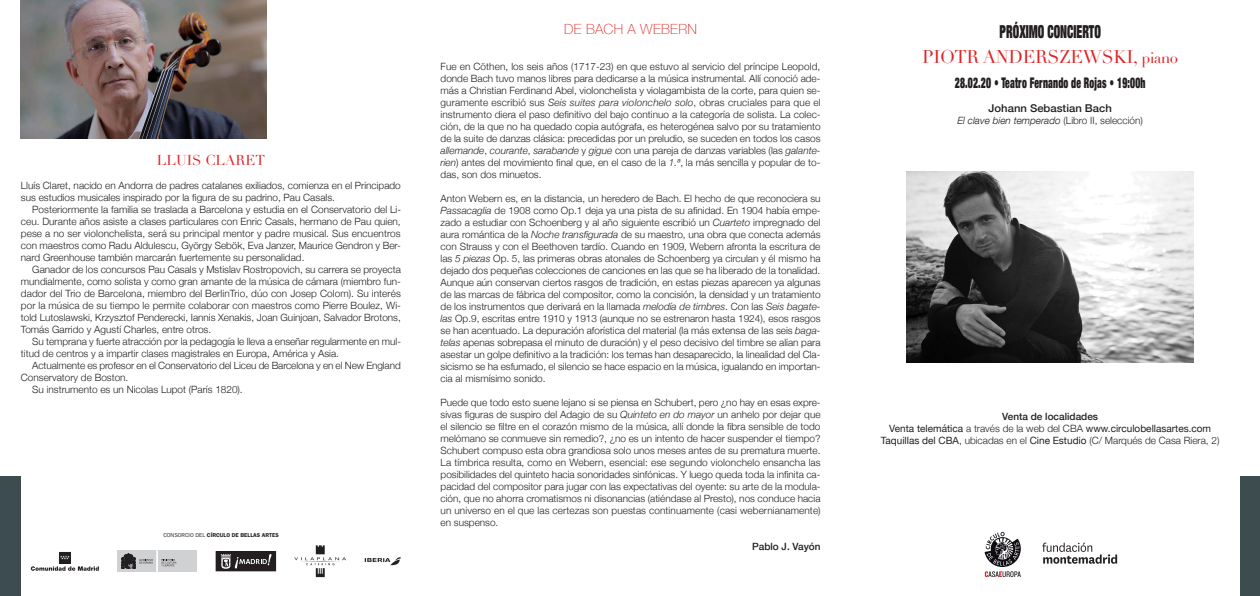
<style>
.page{position:relative;width:1260px;height:596px;background:#fff}
.page>*{position:absolute;margin:0;border:0;box-sizing:border-box;transform-origin:0 0}
.t1{font:18px "Didot";letter-spacing:-.02em;color:#de2526}
.t2{font:900 expanded 18px "Helvetica Neue";color:#231f20;scale:.65 1}
.t3{font:900 expanded 14.7px "Helvetica Neue";letter-spacing:.02em;color:#231f20;scale:.65 1}
.t4{font:100 14px "Helvetica Neue";letter-spacing:.02em;color:#de2526}
.t5{font:14px "Didot";color:#de2526}
.t6{font:500 10.7px "Helvetica Neue";color:#231f20;scale:1.05 1}
.t7{font:300 10px/12px "Helvetica Neue";color:#231f20;text-align:justify}
.t8{font:10px/12px "Helvetica Neue";color:#231f20;text-align:center}
.t9{font:italic 300 10px "Helvetica Neue LT Com";color:#231f20}
.t10{font:500 10px "Helvetica Neue LT Com";color:#231f20}
.t11{font:600 5.7px "ITC Franklin Gothic Std";color:#231f20}
.s1{font-weight:400}
.s2{font-style:italic}
.s3{font-size:15px}
.s4{font-family:"Helvetica Neue";font-style:normal}
.s5{font-weight:500}
.s6{font-weight:300}
</style>
<div class="page">
<div style="left:216px;top:551px;width:60px;height:19px;background:#231f20"></div>
<svg style="left:220px;top:554px;width:51px;height:14px"></svg>
<svg style="left:365px;top:557px;width:36px;height:8px"></svg>
<svg style="left:294px;top:545px;width:52px;height:32px"></svg>
<svg style="left:31px;top:552px;width:68px;height:18px"></svg>
<div style="left:117px;top:550px;width:80px;height:22px;background:#d0d1d3"></div>
<svg style="left:121px;top:550px;width:56px;height:22px"></svg>
<div style="left:0;top:476px;width:21px;height:119px;background:#3d4d4f"></div>
<div style="left:1240px;top:476px;width:20px;height:119px;background:#3d4d4f"></div>
<svg style="left:1042px;top:542px;width:75px;height:21px"></svg>
<svg style="left:984px;top:532px;width:37px;height:45px"></svg>
<img style="left:21px;top:0;width:245px;height:139px">
<img style="left:906px;top:171px;width:287px;height:191px">
<h3 class="t5" style="left:157px;top:152px;width:110px">LLUIS CLARET</h3>
<p class="t7" style="left:21px;top:179px;width:381px">Lluís Claret, nacido en Andorra de padres catalanes exiliados, comienza en el Principado sus estudios musicales inspirado por la figura de su padrino, Pau Casals.</p>
<p class="t7" style="left:21px;top:203px;width:382px;text-indent:11px">Posteriormente la familia se traslada a Barcelona y estudia en el Conservatorio del Li&shy;ceu. Durante años asiste a clases particulares con Enric Casals, hermano de Pau quien, pese a no ser violonchelista, será su principal mentor y padre musical. Sus encuentros con maestros como Radu Aldulescu, György Sebök, Eva Janzer, Maurice Gendron y Ber&shy;nard Greenhouse también marcarán fuertemente su personalidad.</p>
<p class="t7" style="left:21px;top:263px;width:381px;text-indent:11px">Ganador de los concursos Pau Casals y Mstislav Rostropovich, su carrera se proyecta mundialmente, como solista y como gran amante de la música de cámara (miembro fun&shy;dador del Trio de Barcelona, miembro del BerlinTrio, dúo con Josep Colom). Su interés por la música de su tiempo le permite colaborar con maestros como Pierre Boulez, Wi&shy;told Lutoslawski, Krzysztof Penderecki, Iannis Xenakis, Joan Guinjoan, Salvador Brotons, Tomás Garrido y Agustí Charles, entre otros.</p>
<p class="t7" style="left:21px;top:335px;width:382px;text-indent:11px">Su temprana y fuerte atracción por la pedagogía le lleva a enseñar regularmente en mul&shy;titud de centros y a impartir clases magistrales en Europa, América y Asia.</p>
<p class="t7" style="left:32px;top:359px;width:370px">Actualmente es profesor en el Conservatorio del Liceu de Barcelona y en el New England</p>
<p class="t7" style="left:21px;top:371px;width:109px">Conservatory de Boston.</p>
<p class="t7" style="left:32px;top:383px;width:212px">Su instrumento es un Nicolas Lupot (París 1820).</p>
<p class="t11" style="left:163px;top:532px;width:117px"><span class="s1">CONSORCIO DEL</span> CÍRCULO DE BELLAS ARTES</p>
<h3 class="t4" style="left:564px;top:18px;width:134px">DE BACH A WEBERN</h3>
<p class="t7" style="left:440px;top:59px;width:382px">Fue en Cöthen, los seis años (1717-23) en que estuvo al servicio del príncipe Leopold, donde Bach tuvo manos libres para dedicarse a la música instrumental. Allí conoció ade&shy;más a Christian Ferdinand Abel, violonchelista y violagambista de la corte, para quien se&shy;guramente escribió sus <span class="s2">Seis suites para violonchelo solo</span>, obras cruciales para que el instrumento diera el paso definitivo del bajo continuo a la categoría de solista. La colec&shy;ción, de la que no ha quedado copia autógrafa, es heterogénea salvo por su tratamiento de la suite de danzas clásica: precedidas por un preludio, se suceden en todos los casos <span class="s2">allemande</span>, <span class="s2">courante</span>, <span class="s2">sarabande</span> y <span class="s2">gigue</span> con una pareja de danzas variables (las <span class="s2">galante&shy;rien</span>) antes del movimiento final que, en el caso de la <span class="s2">1.ª</span>, la más sencilla y popular de to&shy;das, son dos minuetos.</p>
<p class="t7" style="left:440px;top:191px;width:381px">Anton Webern es, en la distancia, un heredero de Bach. El hecho de que reconociera su <span class="s2">Passacaglia</span> de 1908 como Op.1 deja ya una pista de su afinidad. En 1904 había empe&shy;zado a estudiar con Schoenberg y al año siguiente escribió un <span class="s2">Cuarteto</span> impregnado del aura romántica de la <span class="s2">Noche transfigurada</span> de su maestro, una obra que conecta además con Strauss y con el Beethoven tardío. Cuando en 1909, Webern afronta la escritura de las <span class="s2">5 piezas</span> Op. 5, las primeras obras atonales de Schoenberg ya circulan y él mismo ha dejado dos pequeñas colecciones de canciones en las que se ha liberado de la tonalidad.<br>Aunque aún conservan ciertos rasgos de tradición, en estas piezas aparecen ya algunas de las marcas de fábrica del compositor, como la concisión, la densidad y un tratamiento de los instrumentos que derivará en la llamada <span class="s2">melodía de timbres</span>. Con las <span class="s2">Seis bagate&shy;las</span> Op.9, escritas entre 1910 y 1913 (aunque no se estrenaron hasta 1924), esos rasgos se han acentuado. La depuración aforística del material (la más extensa de las seis <span class="s2">baga&shy;telas</span> apenas sobrepasa el minuto de duración) y el peso decisivo del timbre se alían para asestar un golpe definitivo a la tradición: los temas han desaparecido, la linealidad del Cla&shy;sicismo se ha esfumado, el silencio se hace espacio en la música, igualando en importan&shy;cia al mismísimo sonido.</p>
<p class="t7" style="left:440px;top:395px;width:382px">Puede que todo esto suene lejano si se piensa en Schubert, pero ¿no hay en esas expre&shy;sivas figuras de suspiro del Adagio de su <span class="s2">Quinteto en do mayor</span> un anhelo por dejar que el silencio se filtre en el corazón mismo de la música, allí donde la fibra sensible de todo melómano se conmueve sin remedio?, ¿no es un intento de hacer suspender el tiempo?<br>Schubert compuso esta obra grandiosa solo unos meses antes de su prematura muerte.<br>La tímbrica resulta, como en Webern, esencial: ese segundo violonchelo ensancha las posibilidades del quinteto hacia sonoridades sinfónicas. Y luego queda toda la infinita ca&shy;pacidad del compositor para jugar con las expectativas del oyente: su arte de la modula&shy;ción, que no ahorra cromatismos ni disonancias (atiéndase al Presto), nos conduce hacia un universo en el que las certezas son puestas continuamente (casi webernianamente) en suspenso.</p>
<p class="t10" style="left:752px;top:540px;width:70px">Pablo J. Vayón</p>
<h1 class="t2" style="left:999px;top:20px;width:157px">PRÓXIMO CONCIERTO</h1>
<h1 class="t1" style="left:922px;top:46px;width:258px">PIOTR ANDERSZEWSKI, <span class="s3">piano</span></h1>
<h2 class="t3" style="left:955px;top:73px;width:295px">28.02.20 • Teatro Fernando de Rojas • 19:00h</h2>
<p class="t6" style="left:988px;top:99px;width:119px">Johann Sebastian Bach</p>
<p class="t9" style="left:957px;top:114px;width:187px">El clave bien temperado <span class="s4">(Libro II, selección)</span></p>
<p class="t8" style="left:881px;top:411px;width:340px"><span class="s5">Venta de localidades<br></span>Venta telemática <span class="s6">a través de la web del CBA</span> www.circulobellasartes.com<br>Taquillas del CBA<span class="s6">, ubicadas en el</span> Cine Estudio <span class="s6">(C/ Marqués de Casa Riera, 2)</span></p>
</div>
